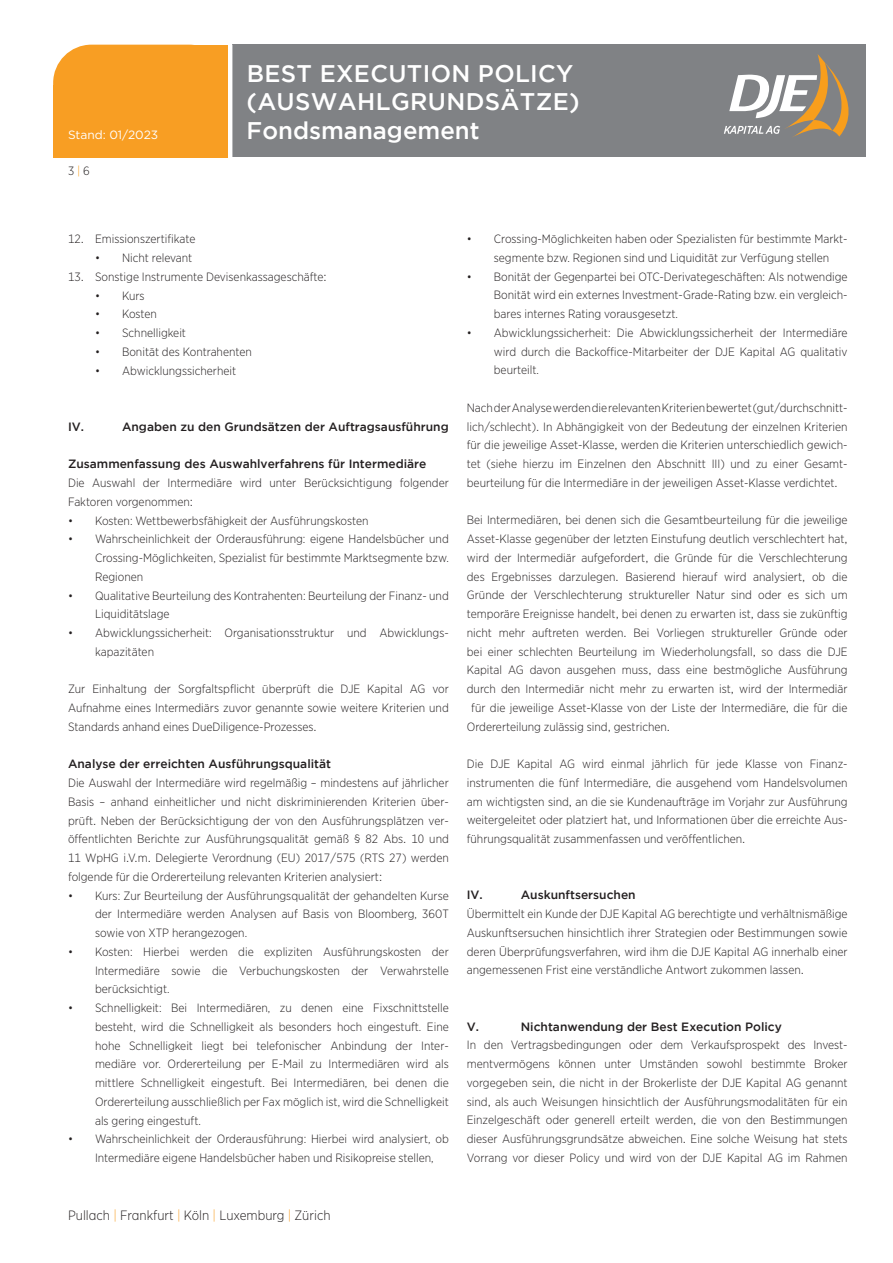
<style>
.page{position:relative;width:893px;height:1263px;background:#fff}
.page>*{position:absolute;margin:0;border:0;box-sizing:border-box;transform-origin:0 0}
.t1{font:500 24px/28.8px "Gotham";letter-spacing:.015em;color:#fff}
.t2{font:300 13.5px "Gotham Narrow";color:#231f20}
.t3{font:300 12px/18.8px "Gotham Narrow";color:#231f20;text-align:justify}
.t4{font:500 12px "Gotham";color:#231f20}
.t5{font:12px "Gotham";color:#fff}
.s1{color:#f89e1c}
.s2{color:#f89e23}
</style>
<div class="page">
<div style="left:232px;top:45px;width:633px;height:112px;background:#808285"></div>
<div style="left:53px;top:45px;width:174px;height:110px;background:#f89e23;border-radius:38px"></div>
<div style="left:149px;top:45px;width:79px;height:111px;background:#f89e23"></div>
<div style="left:54px;top:85px;width:174px;height:71px;background:#f89e23"></div>
<svg style="left:724px;top:54px;width:124px;height:83px"></svg>
<h1 class="t1" style="left:247px;top:58px;width:335px">BEST EXECUTION POLICY (AUSWAHLGRUNDSÄTZE)</h1>
<p class="t5" style="left:68px;top:127px;width:92px">Stand: 01/2023</p>
<h1 class="t1" style="left:247px;top:116px;width:234px">Fondsmanagement</h1>
<p class="t3" style="left:68px;top:162px;width:23px">3 <span class="s1">|</span> 6</p>
<p class="t3" style="left:68px;top:230px;width:129px">12. Emissionszertifikate</p>
<p class="t3" style="left:95px;top:248px;width:99px">• Nicht relevant</p>
<p class="t3" style="left:68px;top:267px;width:260px">13. Sonstige Instrumente Devisenkassageschäfte:</p>
<p class="t3" style="left:95px;top:286px;width:51px">• Kurs</p>
<p class="t3" style="left:95px;top:305px;width:63px">• Kosten</p>
<p class="t3" style="left:95px;top:323px;width:93px">• Schnelligkeit</p>
<p class="t3" style="left:95px;top:342px;width:158px">• Bonität des Kontrahenten</p>
<p class="t3" style="left:95px;top:361px;width:143px">• Abwicklungssicherheit</p>
<p class="t4" style="left:68px;top:420px;width:18px">IV.</p>
<p class="t4" style="left:122px;top:420px;width:328px">Angaben zu den Grundsätzen der Auftragsausführung</p>
<p class="t4" style="left:68px;top:457px;width:360px">Zusammenfassung des Auswahlverfahrens für Intermediäre</p>
<p class="t3" style="left:68px;top:473px;width:382px">Die Auswahl der Intermediäre wird unter Berücksichtigung folgender<br>Faktoren vorgenommen:</p>
<p class="t3" style="left:68px;top:511px;width:302px">• Kosten: Wettbewerbsfähigkeit der Ausführungskosten</p>
<p class="t3" style="left:95px;top:530px;width:355px;text-indent:-27px">• Wahrscheinlichkeit der Orderausführung: eigene Handelsbücher und Crossing-Möglichkeiten, Spezialist für bestimmte Marktsegmente bzw.<br>Regionen</p>
<p class="t3" style="left:95px;top:586px;width:355px;text-indent:-27px">• Qualitative Beurteilung des Kontrahenten: Beurteilung der Finanz- und<br>Liquiditätslage</p>
<p class="t3" style="left:95px;top:623px;width:355px;text-indent:-27px">• Abwicklungssicherheit: Organisationsstruktur und Abwicklungs&shy;kapazitäten</p>
<p class="t3" style="left:68px;top:679px;width:382px">Zur Einhaltung der Sorgfaltspflicht überprüft die DJE Kapital AG vor Aufnahme eines Intermediärs zuvor genannte sowie weitere Kriterien und Standards anhand eines DueDiligence-Prozesses.</p>
<p class="t4" style="left:68px;top:757px;width:265px">Analyse der erreichten Ausführungsqualität</p>
<p class="t3" style="left:68px;top:773px;width:382px">Die Auswahl der Intermediäre wird regelmäßig – mindestens auf jährlicher Basis – anhand einheitlicher und nicht diskriminierenden Kriterien über&shy;prüft. Neben der Berücksichtigung der von den Ausführungsplätzen ver&shy;öffentlichten Berichte zur Ausführungsqualität gemäß § 82 Abs. 10 und 11 WpHG i.V.m. Delegierte Verordnung (EU) 2017/575 (RTS 27) werden folgende für die Ordererteilung relevanten Kriterien analysiert:</p>
<p class="t3" style="left:95px;top:886px;width:355px;text-indent:-27px">• Kurs: Zur Beurteilung der Ausführungsqualität der gehandelten Kurse der Intermediäre werden Analysen auf Basis von Bloomberg, 360T sowie von XTP herangezogen.</p>
<p class="t3" style="left:95px;top:942px;width:355px;text-indent:-27px">• Kosten: Hierbei werden die expliziten Ausführungskosten der Intermediäre sowie die Verbuchungskosten der Verwahrstelle berücksichtigt.</p>
<p class="t3" style="left:95px;top:998px;width:355px;text-indent:-27px">• Schnelligkeit: Bei Intermediären, zu denen eine Fixschnittstelle besteht, wird die Schnelligkeit als besonders hoch eingestuft. Eine hohe Schnelligkeit liegt bei telefonischer Anbindung der Inter&shy;mediäre vor. Ordererteilung per E-Mail zu Intermediären wird als mittlere Schnelligkeit eingestuft. Bei Intermediären, bei denen die Ordererteilung ausschließlich per Fax möglich ist, wird die Schnelligkeit als gering eingestuft.</p>
<p class="t3" style="left:95px;top:1129px;width:355px;text-indent:-27px">• Wahrscheinlichkeit der Orderausführung: Hierbei wird analysiert, ob<br>Intermediäre eigene Handelsbücher haben und Risikopreise stellen,</p>
<p class="t2" style="left:68px;top:1206px;width:264px">Pullach <span class="s2">|</span> Frankfurt <span class="s2">|</span> Köln <span class="s2">|</span> Luxemburg <span class="s2">|</span> Zürich</p>
<p class="t3" style="left:494px;top:229px;width:355px;text-indent:-27px">• Crossing-Möglichkeiten haben oder Spezialisten für bestimmte Markt&shy;segmente bzw. Regionen sind und Liquidität zur Verfügung stellen</p>
<p class="t3" style="left:494px;top:267px;width:355px;text-align:left;text-indent:-27px">• Bonität der Gegenpartei bei OTC-Derivategeschäften: Als notwendige<br>Bonität wird ein externes Investment-Grade-Rating bzw. ein vergleich&shy;bares internes Rating vorausgesetzt.</p>
<p class="t3" style="left:494px;top:323px;width:355px;text-indent:-27px">• Abwicklungssicherheit: Die Abwicklungssicherheit der Intermediäre wird durch die Backoffice-Mitarbeiter der DJE Kapital AG qualitativ beurteilt.</p>
<p class="t3" style="left:467px;top:398px;width:382px">Nach der Analyse werden die relevanten Kriterien bewertet (gut/durchschnitt&shy;lich/schlecht). In Abhängigkeit von der Bedeutung der einzelnen Kriterien für die jeweilige Asset-Klasse, werden die Kriterien unterschiedlich gewich&shy;tet (siehe hierzu im Einzelnen den Abschnitt III) und zu einer Gesamt&shy;beurteilung für die Intermediäre in der jeweiligen Asset-Klasse verdichtet.</p>
<p class="t3" style="left:467px;top:511px;width:382px">Bei Intermediären, bei denen sich die Gesamtbeurteilung für die jeweilige</p>
<p class="t3" style="left:467px;top:529px;width:382px">Asset-Klasse gegenüber der letzten Einstufung deutlich verschlechtert hat,</p>
<p class="t3" style="left:467px;top:548px;width:382px">wird der Intermediär aufgefordert, die Gründe für die Verschlechterung</p>
<p class="t3" style="left:467px;top:567px;width:382px">des Ergebnisses darzulegen. Basierend hierauf wird analysiert, ob die</p>
<p class="t3" style="left:467px;top:585px;width:382px">Gründe der Verschlechterung struktureller Natur sind oder es sich um</p>
<p class="t3" style="left:467px;top:604px;width:382px">temporäre Ereignisse handelt, bei denen zu erwarten ist, dass sie zukünftig</p>
<p class="t3" style="left:467px;top:623px;width:382px">nicht mehr auftreten werden. Bei Vorliegen struktureller Gründe oder</p>
<p class="t3" style="left:467px;top:642px;width:382px">bei einer schlechten Beurteilung im Wiederholungsfall, so dass die DJE</p>
<p class="t3" style="left:467px;top:660px;width:382px">Kapital AG davon ausgehen muss, dass eine bestmögliche Ausführung</p>
<p class="t3" style="left:467px;top:679px;width:382px">durch den Intermediär nicht mehr zu erwarten ist, wird der Intermediär</p>
<p class="t3" style="left:471px;top:698px;width:378px">für die jeweilige Asset-Klasse von der Liste der Intermediäre, die für die</p>
<p class="t3" style="left:467px;top:717px;width:205px">Ordererteilung zulässig sind, gestrichen.</p>
<p class="t3" style="left:467px;top:754px;width:382px">Die DJE Kapital AG wird einmal jährlich für jede Klasse von Finanz&shy;instrumenten die fünf Intermediäre, die ausgehend vom Handelsvolumen am wichtigsten sind, an die sie Kundenaufträge im Vorjahr zur Ausführung weitergeleitet oder platziert hat, und Informationen über die erreichte Aus&shy;führungsqualität zusammenfassen und veröffentlichen.</p>
<p class="t4" style="left:467px;top:888px;width:18px">IV.</p>
<p class="t4" style="left:521px;top:888px;width:116px">Auskunftsersuchen</p>
<p class="t3" style="left:467px;top:904px;width:382px">Übermittelt ein Kunde der DJE Kapital AG berechtigte und verhältnismäßige Auskunftsersuchen hinsichtlich ihrer Strategien oder Bestimmungen sowie deren Überprüfungsverfahren, wird ihm die DJE Kapital AG innerhalb einer angemessenen Frist eine verständliche Antwort zukommen lassen.</p>
<p class="t4" style="left:467px;top:1019px;width:14px">V.</p>
<p class="t4" style="left:521px;top:1019px;width:263px">Nichtanwendung der Best Execution Policy</p>
<p class="t3" style="left:467px;top:1035px;width:382px">In den Vertragsbedingungen oder dem Verkaufsprospekt des Invest&shy;mentvermögens können unter Umständen sowohl bestimmte Broker vorgegeben sein, die nicht in der Brokerliste der DJE Kapital AG genannt sind, als auch Weisungen hinsichtlich der Ausführungsmodalitäten für ein Einzelgeschäft oder generell erteilt werden, die von den Bestimmungen dieser Ausführungsgrundsätze abweichen. Eine solche Weisung hat stets Vorrang vor dieser Policy und wird von der DJE Kapital AG im Rahmen</p>
</div>
